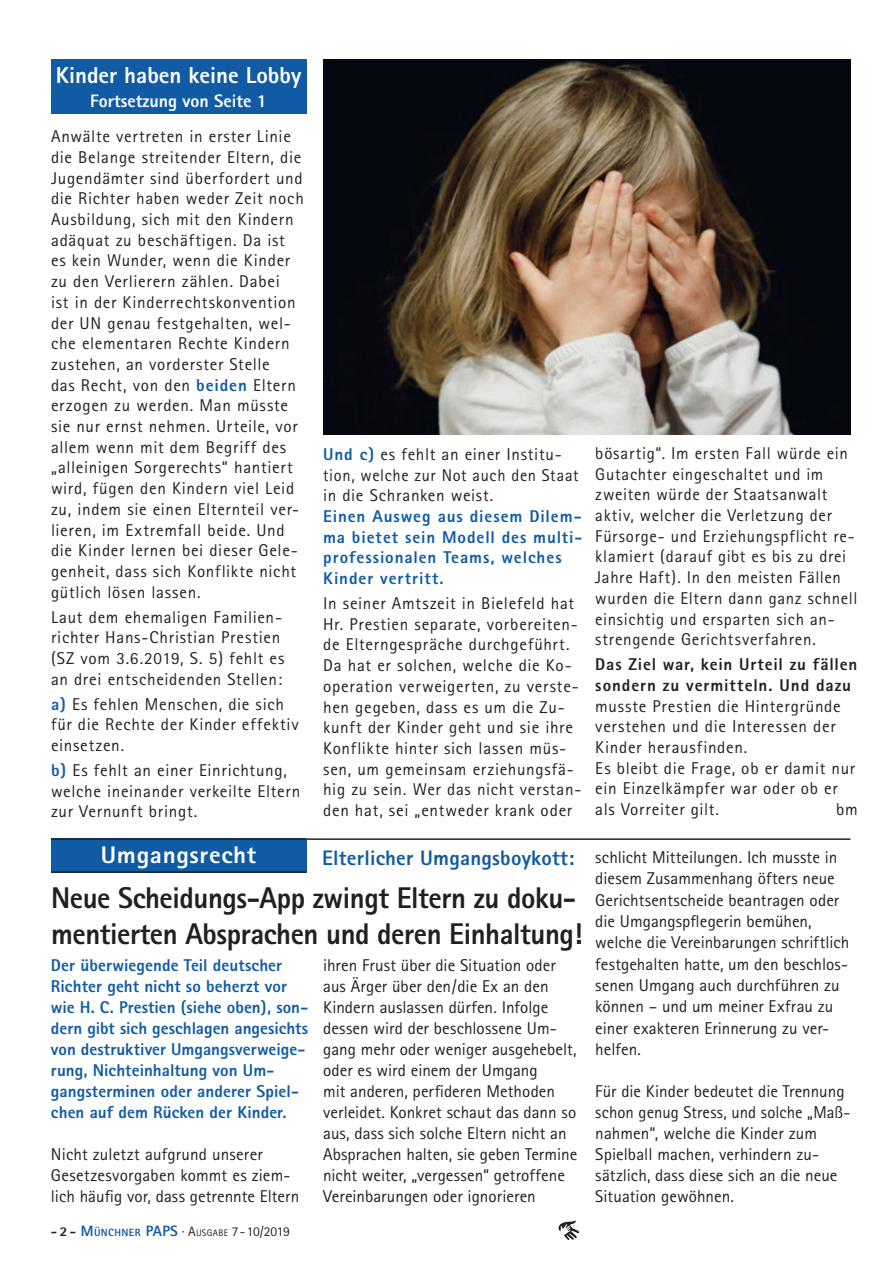
<style>
.page{position:relative;width:893px;height:1263px;background:#fff}
.page>*{position:absolute;margin:0;border:0;box-sizing:border-box;transform-origin:0 0}
.t1{font:800 30px/36px "Rotis Sans Serif";letter-spacing:-.015em;color:#231f20;scale:.96 1}
.t2{font:800 24px "Rotis Sans Serif";letter-spacing:.025em;color:#fff;scale:1.05 1}
.t3{font:800 23.1px "Rotis Sans Serif";color:#fff}
.t4{font:800 21px "Rotis Sans Serif";letter-spacing:.01em;color:#115ba5}
.t5{font:800 18px "Rotis Sans Serif";color:#fff}
.t6{font:17.1px/20.7px "Rotis Sans Serif";letter-spacing:.035em;color:#231f20}
.t7{font:17.1px/21px "Rotis Sans Serif";color:#231f20}
.t8{font:800 17.1px/21px "Rotis Sans Serif";letter-spacing:.005em;color:#115ba5}
.t9{font:800 17.1px/20.7px "Rotis Sans Serif";letter-spacing:.05em;color:#115ba5}
.t10{font:17.1px/21px "Rotis Sans Serif";letter-spacing:.005em;color:#231f20}
.t11{font:800 17.1px/20.7px "Rotis Sans Serif";letter-spacing:.05em;color:#231f20}
.t12{font:13.5px "Rotis Sans Serif";letter-spacing:-.03em;color:#231f20}
.s1{font-weight:800;color:#115ba5}
.s2{font-weight:800}
.s3{font-weight:800;font-size:15px;color:#115ba5}
.s4{font-weight:800;font-size:10.5px;color:#115ba5}
.s5{font-size:9.45px}
</style>
<div class="page">
<svg style="left:558px;top:1220px;width:21px;height:20px"></svg>
<hr style="left:306px;top:838px;width:544px;height:2px;background:#231f20">
<div style="left:51px;top:839px;width:255px;height:34px;background:#115ba5"></div>
<hr style="left:51px;top:838px;width:255px;height:2px;background:#231f20">
<hr style="left:51px;top:871px;width:255px;height:2px;background:#231f20">
<div style="left:51px;top:60px;width:255px;height:54px;background:#115ba5"></div>
<img style="left:323px;top:59px;width:527px;height:376px">
<h3 class="t3" style="left:56px;top:60px;width:247px">Kinder haben keine Lobby</h3>
<p class="t5" style="left:90px;top:89px;width:178px">Fortsetzung von Seite 1</p>
<p class="t6" style="left:51px;top:126px;width:254px">Anwälte vertreten in erster Linie die Belange streitender Eltern, die<br>Jugendämter sind überfordert und die Richter haben weder Zeit noch<br>Ausbildung, sich mit den Kindern adäquat zu beschäftigen. Da ist es kein Wunder, wenn die Kinder zu den Verlierern zählen. Dabei<br>ist in der Kinderrechtskonvention der UN genau festgehalten, wel&shy;che elementaren Rechte Kindern zustehen, an vorderster Stelle<br>das Recht, von den <span class="s1">beiden</span> Eltern erzogen zu werden. Man müsste sie nur ernst nehmen. Urteile, vor allem wenn mit dem Begriff des „alleinigen Sorgerechts“ hantiert wird, fügen den Kindern viel Leid zu, indem sie einen Elternteil ver&shy;lieren, im Extremfall beide. Und die Kinder lernen bei dieser Gele&shy;genheit, dass sich Konflikte nicht gütlich lösen lassen.</p>
<p class="t6" style="left:51px;top:606px;width:235px">Laut dem ehemaligen Familien&shy;richter Hans-Christian Prestien (SZ vom 3.6.2019, S. 5) fehlt es an drei entscheidenden Stellen:</p>
<p class="t6" style="left:51px;top:693px;width:249px"><span class="s1">a)</span> Es fehlen Menschen, die sich für die Rechte der Kinder effektiv einsetzen.</p>
<p class="t6" style="left:51px;top:760px;width:251px"><span class="s1">b)</span> Es fehlt an einer Einrichtung, welche ineinander verkeilte Eltern zur Vernunft bringt.</p>
<h2 class="t2" style="left:101px;top:839px;width:149px">Umgangsrecht</h2>
<p class="t6" style="left:323px;top:444px;width:257px"><span class="s1">Und c)</span> es fehlt an einer Institu&shy;tion, welche zur Not auch den Staat in die Schranken weist.</p>
<p class="t9" style="left:323px;top:506px;width:260px">Einen Ausweg aus diesem Dilem&shy;ma bietet sein Modell des multi&shy;professionalen Teams, welches<br>Kinder vertritt.</p>
<p class="t6" style="left:323px;top:593px;width:260px">In seiner Amtszeit in Bielefeld hat Hr. Prestien separate, vorbereiten&shy;de Elterngespräche durchgeführt.<br>Da hat er solchen, welche die Ko&shy;operation verweigerten, zu verste&shy;hen gegeben, dass es um die Zu&shy;kunft der Kinder geht und sie ihre Konflikte hinter sich lassen müs&shy;sen, um gemeinsam erziehungsfä&shy;hig zu sein. Wer das nicht verstan&shy;den hat, sei „entweder krank oder</p>
<p class="t4" style="left:322px;top:845px;width:254px">Elterlicher Umgangsboykott:</p>
<h1 class="t1" style="left:51px;top:879px;width:555px">Neue Scheidungs-App zwingt Eltern zu doku&shy;mentierten Absprachen und deren Einhaltung!</h1>
<p class="t8" style="left:51px;top:955px;width:259px">Der überwiegende Teil deutscher Richter geht nicht so beherzt vor wie H. C. Prestien (siehe oben), son&shy;dern gibt sich geschlagen angesichts von destruktiver Umgangsverweige&shy;rung, Nichteinhaltung von Um&shy;gangsterminen oder anderer Spiel&shy;chen auf dem Rücken der Kinder.</p>
<p class="t10" style="left:51px;top:1144px;width:250px">Nicht zuletzt aufgrund unserer<br>Gesetzesvorgaben kommt es ziem&shy;lich häufig vor, dass getrennte Eltern</p>
<p class="t12" style="left:51px;top:1224px;width:241px"><span class="s2">- 2 -</span> <span class="s3">M</span><span class="s4">ÜNCHNER</span> <span class="s3">PAPS</span> · A<span class="s5">USGABE</span> 7 - 10/2019</p>
<p class="t7" style="left:323px;top:955px;width:256px">ihren Frust über die Situation oder aus Ärger über den/die Ex an den Kindern auslassen dürfen. Infolge dessen wird der beschlossene Um&shy;gang mehr oder weniger ausgehebelt, oder es wird einem der Umgang<br>mit anderen, perfideren Methoden verleidet. Konkret schaut das dann so aus, dass sich solche Eltern nicht an Absprachen halten, sie geben Termine nicht weiter, „vergessen“ getroffene Vereinbarungen oder ignorieren</p>
<p class="t6" style="left:595px;top:443px;width:264px">bösartig“. Im ersten Fall würde ein Gutachter eingeschaltet und im zweiten würde der Staatsanwalt aktiv, welcher die Verletzung der Fürsorge- und Erziehungspflicht re&shy;klamiert (darauf gibt es bis zu drei Jahre Haft). In den meisten Fällen wurden die Eltern dann ganz schnell einsichtig und ersparten sich an&shy;strengende Gerichtsverfahren.</p>
<p class="t11" style="left:595px;top:654px;width:263px">Das Ziel war, kein Urteil zu fällen sondern zu vermitteln. Und dazu</p>
<p class="t6" style="left:595px;top:695px;width:261px">musste Prestien die Hintergründe verstehen und die Interessen der<br>Kinder herausfinden.<br>Es bleibt die Frage, ob er damit nur ein Einzelkämpfer war oder ob er als Vorreiter gilt.</p>
<p class="t6" style="left:836px;top:799px;width:23px">bm</p>
<p class="t7" style="left:595px;top:846px;width:256px">schlicht Mitteilungen. Ich musste in diesem Zusammenhang öfters neue<br>Gerichtsentscheide beantragen oder die Umgangspflegerin bemühen, welche die Vereinbarungen schriftlich festgehalten hatte, um den beschlos&shy;senen Umgang auch durchführen zu können – und um meiner Exfrau zu einer exakteren Erinnerung zu ver&shy;helfen.</p>
<p class="t7" style="left:595px;top:1080px;width:257px">Für die Kinder bedeutet die Trennung schon genug Stress, und solche „Maß&shy;nahmen“, welche die Kinder zum<br>Spielball machen, verhindern zu&shy;sätzlich, dass diese sich an die neue<br>Situation gewöhnen.</p>
</div>
